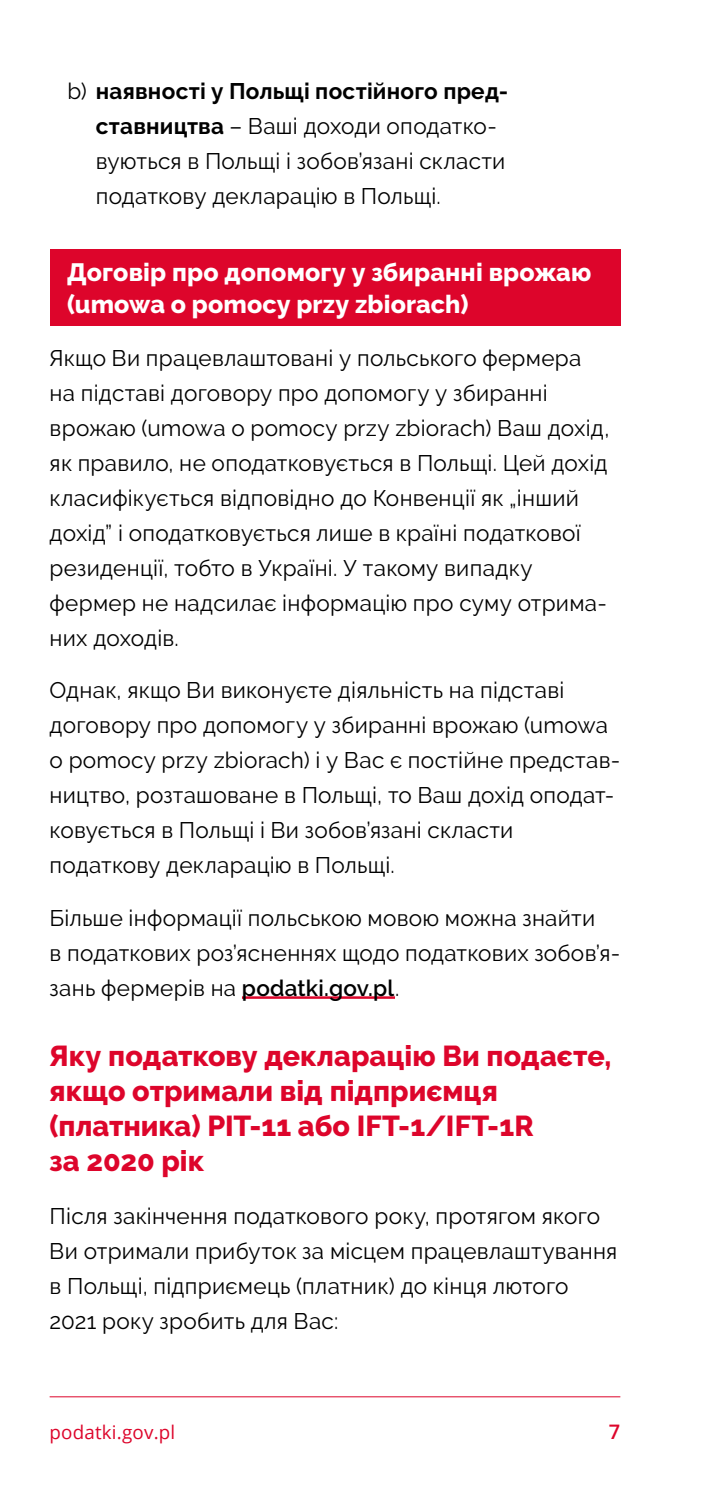
<style>
.page{position:relative;width:709px;height:1489px;background:#fff}
.page>*{position:absolute;margin:0;border:0;box-sizing:border-box;transform-origin:0 0}
.t1{font:800 28.75px/35px "Raleway";color:#dd052b}
.t2{font:800 25px/32.5px "Raleway";letter-spacing:.005em;color:#fff}
.t3{font:22.5px/35px "Raleway";letter-spacing:.01em;color:#000}
.t4{font:600 20px "Open Sans";color:#dd052b}
.t5{font:18.75px "Open Sans";letter-spacing:.01em;color:#dd052b}
.s1{font-weight:700}
.s2{font-weight:600}
</style>
<div class="page">
<hr style="left:50px;top:1396px;width:570px;height:1px;background:#dd052b">
<div style="left:50px;top:250px;width:570px;height:76px;background:#dd052b"></div>
<hr style="left:242px;top:996px;width:153px;height:2px;background:#dd052b">
<p class="t3" style="left:96px;top:74px;width:414px;text-indent:-28px">b) <span class="s1">наявності у Польщi постiйного пред&shy;ставництва</span> – Ваші доходи оподатко&shy;вуються в Польщi i зобов’язані скласти податкову декларацiю в Польщі.</p>
<p class="t2" style="left:67px;top:255px;width:525px">Договір про допомогу у збиранні врожаю (umowa o pomocy przy zbiorach)</p>
<p class="t3" style="left:50px;top:340px;width:561px">Якщо Ви працевлаштовані у польського фермера на пiдставi договору про допомогу у збиранні врожаю (umowa o pomocy przy zbiorach) Ваш дохiд, як правило, не оподатковується в Польщі. Цей дохід класифікується відповідно до Конвенції як „інший дохід” і оподатковується лише в країні податкової резиденції, тобто в Україні. У такому випадку фермер не надсилає iнформацiю про суму отрима&shy;них доходів.</p>
<p class="t3" style="left:50px;top:672px;width:572px">Однак, якщо Ви виконуєте діяльність на пiдставi договору про допомогу у збиранні врожаю (umowa o pomocy przy zbiorach) і у Вас є постійне представ&shy;ництво, розташоване в Польщі, то Ваш дохід оподат&shy;ковується в Польщі і Ви зобов’язані скласти податкову декларацію в Польщі.</p>
<p class="t3" style="left:50px;top:900px;width:572px">Більше інформації польською мовою можна знайти<br>в податкових роз’ясненнях щодо податкових зобов’я&shy;зань фермерів нa <span class="s2">podatki.gov.pl</span>.</p>
<p class="t1" style="left:50px;top:1038px;width:563px">Яку податкову декларацію Ви подаєте, якщо отримали від підприємця (платника) PIT-11 або IFT-1/IFT-1R<br>за 2020 рiк</p>
<p class="t3" style="left:50px;top:1197px;width:569px">Після закінчення податкового року, протягом якого Ви отримали прибуток за місцем працевлаштування в Польщі, підприємець (платник) до кінця лютого 2021 року зробить для Вас:</p>
<p class="t5" style="left:50px;top:1419px;width:127px">podatki.gov.pl</p>
<p class="t4" style="left:609px;top:1418px;width:13px">7</p>
</div>
